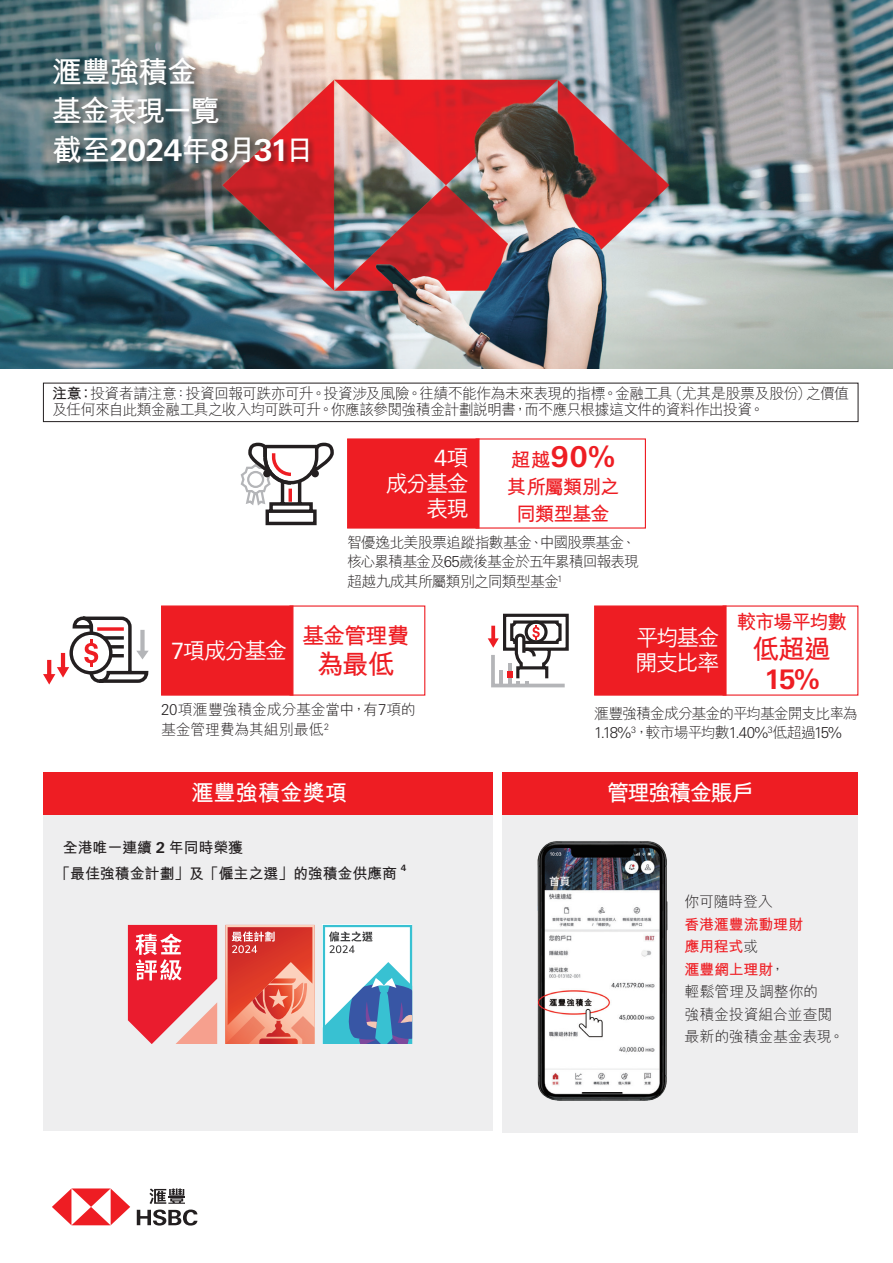
<style>
.page{position:relative;width:893px;height:1263px;background:#fff}
.page>*{position:absolute;margin:0;border:0;box-sizing:border-box;transform-origin:0 0}
.t1{font:700 30px "Univers Nextfor HSBC";letter-spacing:-.03em;color:#fff}
.t2{font:700 30px/39px "M Hei H Kfor HSBC";letter-spacing:-.065em;color:#fff}
.t3{font:700 28.5px "Univers Nextfor HSBC";color:#ee1d23}
.t4{font:700 27px "M Hei H Kfor HSBC";letter-spacing:-.045em;color:#ee1d23}
.t5{font:700 27px "Univers Nextfor HSBC";color:#ee1d23}
.t6{font:500 22.5px/25.5px "M Hei H Kfor HSBC";letter-spacing:-.095em;color:#fff;text-align:right}
.t7{font:700 22.5px "M Hei H Kfor HSBC";letter-spacing:-.08em;color:#fff}
.t8{font:700 22.5px "M Hei H Kfor HSBC";letter-spacing:-.01em;color:#fff}
.t9{font:700 22.5px "M Hei H Kfor HSBC";letter-spacing:-.055em;color:#ee1d23}
.t10{font:22.5px "Univers Nextfor HSBC";color:#fff}
.t11{font:700 19.5px/27px "M Hei H Kfor HSBC";letter-spacing:-.065em;color:#ee1d23;text-align:center}
.t12{font:300 15px/16.5px "M Hei H Kfor HSBC";letter-spacing:-.05em;color:#231f20}
.t13{font:300 15px/22.5px "M Hei H Kfor HSBC";letter-spacing:-.015em;color:#231f20}
.t14{font:300 15px/19.5px "M Hei H Kfor HSBC";letter-spacing:-.07em;color:#231f20}
.t15{font:700 15px/25.5px "M Hei H Kfor HSBC";letter-spacing:-.01em;color:#231f20}
.t16{font:300 15px "Univers Nextfor HSBC";color:#231f20}
.t17{font:300 15px "M Hei H Kfor HSBC";letter-spacing:-.08em;color:#231f20}
.t18{font:700 8.7px "Univers Nextfor HSBC";color:#231f20}
.s1{font-family:"M Hei H Kfor HSBC"}
.s2{font-weight:700}
.s3{font-family:"M Hei H Kfor HSBC";font-weight:500}
.s4{font-family:"M Hei H Kfor HSBC";font-size:19.5px}
.s5{font-family:"Univers Nextfor HSBC";font-weight:400}
.s6{font-family:"Univers Nextfor HSBC"}
.s7{font-weight:700;color:#ee1d23}
</style>
<div class="page">
<img style="left:0;top:0;width:893px;height:369px">
<div style="left:161px;top:605px;width:132px;height:91px;background:#ee1d23;border:1px solid #ee1d23"></div>
<div style="left:289px;top:605px;width:136px;height:91px;border:1px solid #ee1d23"></div>
<svg style="left:43px;top:616px;width:106px;height:69px"></svg>
<div style="left:53px;top:57px;width:263px;height:114px;background:#231f20;opacity:.5"></div>
<svg style="left:52px;top:1188px;width:78px;height:37px"></svg>
<svg style="left:137px;top:1188px;width:60px;height:37px"></svg>
<div style="left:43px;top:383px;width:815px;height:39px;border:1px solid #231f20"></div>
<div style="left:502px;top:772px;width:356px;height:360px;background:#eeeeef"></div>
<div style="left:502px;top:772px;width:356px;height:42px;background:#ee1d23"></div>
<div style="left:43px;top:811px;width:450px;height:320px;background:#eeeeef"></div>
<img style="left:537px;top:841px;width:131px;height:260px">
<div style="left:347px;top:438px;width:133px;height:91px;background:#ee1d23;border:1px solid #ee1d23"></div>
<div style="left:475px;top:438px;width:171px;height:91px;border:1px solid #ee1d23"></div>
<svg style="left:240px;top:442px;width:94px;height:84px"></svg>
<div style="left:263px;top:470px;width:8px;height:7px;background:#231f20;border-radius:50%"></div>
<div style="left:311px;top:470px;width:8px;height:7px;background:#231f20;border-radius:50%"></div>
<svg style="left:128px;top:925px;width:89px;height:119px"></svg>
<svg style="left:225px;top:925px;width:90px;height:119px"></svg>
<svg style="left:323px;top:925px;width:89px;height:119px"></svg>
<div style="left:43px;top:772px;width:450px;height:42px;background:#ee1d23"></div>
<svg style="left:488px;top:613px;width:81px;height:75px"></svg>
<div style="left:525px;top:620px;width:23px;height:23px;border:3px solid #231f20;border-radius:50%"></div>
<div style="left:594px;top:605px;width:133px;height:91px;background:#ee1d23;border:1px solid #ee1d23"></div>
<div style="left:722px;top:605px;width:136px;height:91px;border:1px solid #ee1d23"></div>
<h1 class="t2" style="left:52px;top:50px;width:169px">滙豐強積金基金表現一覽</h1>
<h1 class="t1" style="left:52px;top:129px;width:264px"><span class="s1">截至</span>2024<span class="s1">年</span>8<span class="s1">月</span>31<span class="s1">日</span></h1>
<p class="t12" style="left:52px;top:385px;width:798px"><span class="s2">注意：</span>投資者請注意：投資回報可跌亦可升。投資涉及風險。往績不能作為未來表現的指標。金融工具（尤其是股票及股份）之價值及任何來自此類金融工具之收入均可跌可升。你應該參閱強積金計劃說明書，而不應只根據這文件的資料作出投資。</p>
<h3 class="t10" style="left:434px;top:442px;width:36px">4<span class="s3">項</span></h3>
<h3 class="t6" style="left:386px;top:469px;width:85px">成分基金表現</h3>
<h2 class="t3" style="left:511px;top:436px;width:105px"><span class="s4">超越</span>90%</h2>
<h3 class="t11" style="left:507px;top:471px;width:114px">其所屬類別之同類型基金</h3>
<h3 class="t6" style="left:171px;top:636px;width:118px"><span class="s5">7</span>項成分基金</h3>
<p class="t14" style="left:347px;top:532px;width:294px">智優逸北美股票追蹤指數基金、中國股票基金、核心累積基金及<span class="s6">65</span>歲後基金於五年累積回報表現超越九成其所屬類別之同類型基金<sup>1</sup></p>
<h3 class="t9" style="left:302px;top:619px;width:109px">基金管理費</h3>
<h3 class="t4" style="left:317px;top:644px;width:80px">為最低</h3>
<h3 class="t6" style="left:635px;top:623px;width:86px;text-align:left">平均基金開支比率</h3>
<h3 class="t11" style="left:737px;top:606px;width:112px">較市場平均數</h3>
<h3 class="t4" style="left:752px;top:629px;width:80px">低超過</h3>
<h3 class="t5" style="left:764px;top:660px;width:57px">15%</h3>
<p class="t13" style="left:161px;top:699px;width:256px;line-height:19.5px"><span class="s6">20</span>項滙豐強積金成分基金當中，有<span class="s6">7</span>項的基金管理費為其組別最低<sup>2</sup></p>
<h3 class="t8" style="left:191px;top:777px;width:158px">滙豐強積金獎項</h3>
<p class="t15" style="left:55px;top:834px;width:343px;text-indent:8px">全港唯一連續 <span class="s6">2</span> 年同時榮獲<br>「最佳強積金計劃」及「僱主之選」的強積金供應商</p>
<p class="t18" style="left:401px;top:862px;width:7px">4</p>
<p class="t17" style="left:594px;top:705px;width:265px">滙豐強積金成分基金的平均基金開支比率為</p>
<p class="t16" style="left:594px;top:722px;width:249px">1.18%<sup>3</sup><span class="s1">，較市場平均數</span>1.40%<sup>3</sup><span class="s1">低超過</span>15%</p>
<h3 class="t7" style="left:607px;top:777px;width:149px">管理強積金賬戶</h3>
<p class="t12" style="left:685px;top:893px;width:90px">你可隨時登入</p>
<p class="t13" style="left:685px;top:913px;width:161px"><span class="s7">香港滙豐流動理財<br>應用程式</span>或<br><span class="s7">滙豐網上理財</span>，<br>輕鬆管理及調整你的<br>強積金投資組合並查閱最新的強積金基金表現。</p>
</div>
